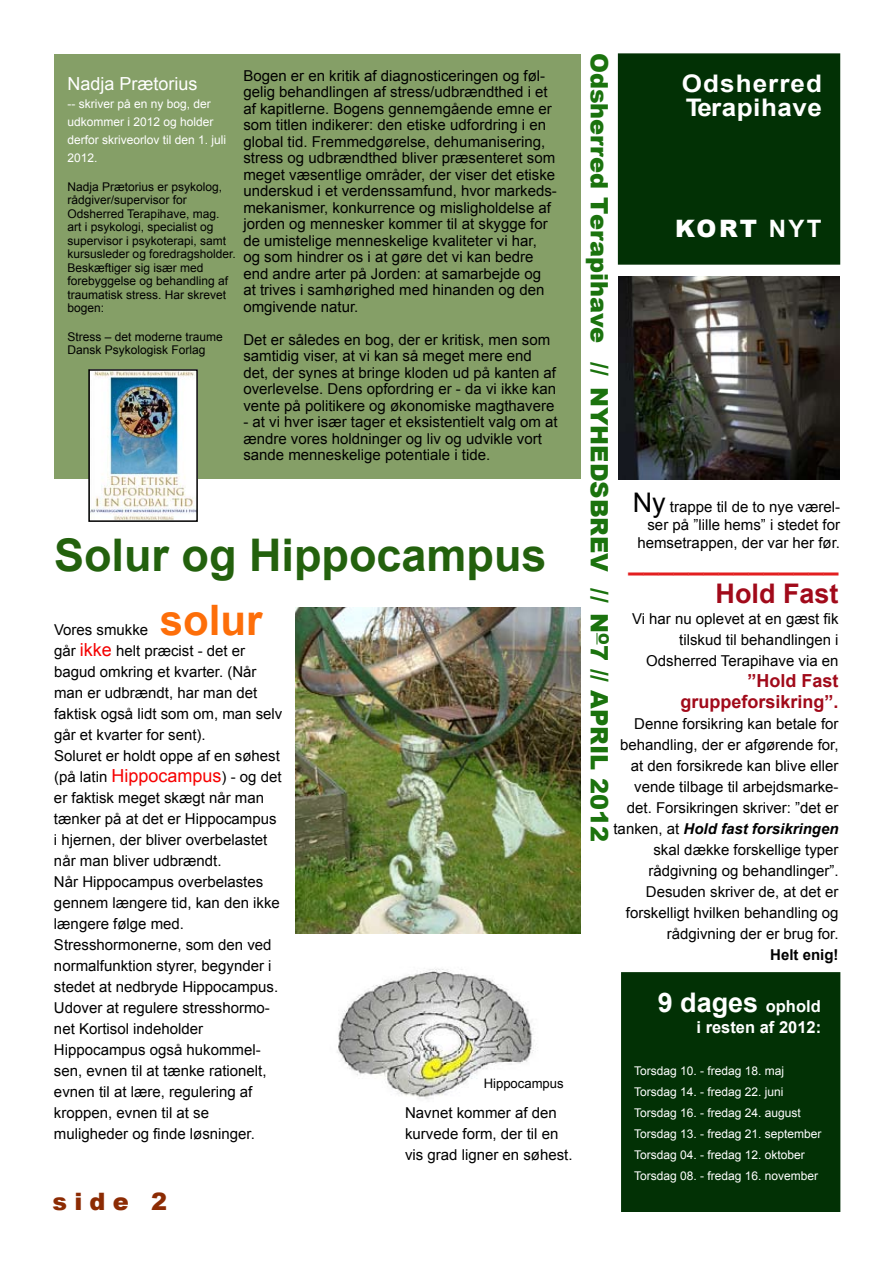
<style>
.page{position:relative;width:893px;height:1263px;background:#fff}
.page>*{position:absolute;margin:0;border:0;box-sizing:border-box;transform-origin:0 0}
.t1{font:700 45px "Arial";color:#23610d}
.t2{font:700 42px "Arial";color:#fd6e09}
.t3{font:700 27px "Arial";color:#e31f20}
.t4{font:700 27px "Arial";color:#fff}
.t5{font:700 27px "Arial";color:#a10a1a}
.t6{font:700 24.3px/23.1px "Arial";letter-spacing:.02em;color:#fff;scale:1.08 1}
.t7{font:900 24px "Arial";color:#1b730e}
.t8{font:900 24px "Arial";color:#fff}
.t9{font:900 24px "Arial";color:#8c2b03}
.t10{font:700 18px/21px "Arial";color:#a10a1a;text-align:right}
.t11{font:18px "Arial";color:#fff}
.t12{font:700 16.5px "Arial";color:#fff}
.t13{font:15px/21px "Arial";color:#000}
.t14{font:700 15px "Arial";color:#000}
.t15{font:13.05px "Arial";color:#000}
.t16{font:12px/13.5px "Arial";color:#000}
.t17{font:12px/21px "Arial";color:#fff}
.s1{font-size:18px;color:#f40000}
.s2{font-size:18px;color:#f60000}
.s3{font-weight:700}
.s4{font-size:27px}
.s5{font-weight:700;font-style:italic}
.s6{font-size:16.5px}
</style>
<div class="page">
<div style="left:624px;top:975px;width:213px;height:234px;background:#023105"></div>
<div style="left:621px;top:972px;width:219px;height:240px;border:7px solid #023105"></div>
<img style="left:619px;top:277px;width:220px;height:202px">
<img style="left:337px;top:969px;width:198px;height:130px">
<img style="left:295px;top:608px;width:285px;height:325px">
<div style="left:618px;top:53px;width:222px;height:212px;background:#023105"></div>
<div style="left:54px;top:54px;width:526px;height:424px;background:#859f67"></div>
<img style="left:91px;top:372px;width:104px;height:147px">
<div style="left:88px;top:369px;width:110px;height:153px;border:2px solid #000"></div>
<p class="t13" style="left:243px;top:67px;width:315px;line-height:16.5px">Bogen er en kritik af diagnosticeringen og føl&shy;gelig behandlingen af stress/udbrændthed i et af kapitlerne. Bogens gennemgående emne er som titlen indikerer: den etiske udfordring i en global tid. Fremmedgørelse, dehumanisering, stress og udbrændthed bliver præsenteret som meget væsentlige områder, der viser det etiske underskud i et verdenssamfund, hvor markeds&shy;mekanismer, konkurrence og misligholdelse af jorden og mennesker kommer til at skygge for de umistelige menneskelige kvaliteter vi har, og som hindrer os i at gøre det vi kan bedre end andre arter på Jorden: at samarbejde og at trives i samhørighed med hinanden og den omgivende natur.</p>
<p class="t13" style="left:243px;top:331px;width:314px;line-height:16.5px">Det er således en bog, der er kritisk, men som samtidig viser, at vi kan så meget mere end det, der synes at bringe kloden ud på kanten af overlevelse. Dens opfordring er - da vi ikke kan vente på politikere og økonomiske magthavere</p>
<p class="t13" style="left:243px;top:414px;width:316px;line-height:16.5px">- at vi hver især tager et eksistentielt valg om at ændre vores holdninger og liv og udvikle vort sande menneskelige potentiale i tide.</p>
<p class="t11" style="left:68px;top:72px;width:132px">Nadja Prætorius</p>
<p class="t17" style="left:68px;top:95px;width:160px;line-height:18px">-- skriver på en ny bog, der udkommer i 2012 og holder derfor skriveorlov til den 1. juli<br>2012.</p>
<p class="t16" style="left:68px;top:180px;width:170px">Nadja Prætorius er psykolog, rådgiver/supervisor for<br>Odsherred Terapihave, mag. art i psykologi, specialist og supervisor i psykoterapi, samt kursusleder og foredragsholder.<br>Beskæftiger sig især med forebyggelse og behandling af traumatisk stress. Har skrevet bogen:</p>
<p class="t16" style="left:68px;top:330px;width:157px">Stress – det moderne traume<br>Dansk Psykologisk Forlag</p>
<h1 class="t1" style="left:54px;top:525px;width:494px">Solur og Hippocampus</h1>
<h2 class="t2" style="left:160px;top:592px;width:104px">solur</h2>
<p class="t13" style="left:54px;top:640px;width:230px">går <span class="s1">ikke</span> helt præcist - det er bagud omkring et kvarter. (Når man er udbrændt, har man det faktisk også lidt som om, man selv går et kvarter for sent).<br>Soluret er holdt oppe af en søhest (på latin <span class="s2">Hippocampus</span>) - og det er faktisk meget skægt når man tænker på at det er Hippocampus i hjernen, der bliver overbelastet når man bliver udbrændt.<br>Når Hippocampus overbelastes gennem længere tid, kan den ikke længere følge med.<br>Stresshormonerne, som den ved normalfunktion styrer, begynder i stedet at nedbryde Hippocampus.<br>Udover at regulere stresshormo&shy;net Kortisol indeholder<br>Hippocampus også hukommel&shy;sen, evnen til at tænke rationelt, evnen til at lære, regulering af kroppen, evnen til at se muligheder og finde løsninger.</p>
<p class="t13" style="left:54px;top:619px;width:96px">Vores smukke</p>
<h3 class="t9" style="left:52px;top:1184px;width:116px">side 2</h3>
<p class="t15" style="left:484px;top:1075px;width:82px">Hippocampus</p>
<p class="t13" style="left:405px;top:1102px;width:169px">Navnet kommer af den kurvede form, der til en vis grad ligner en søhest.</p>
<h3 class="t7" style="left:617px;top:53px;width:791px;rotate:90deg">Odsherred Terapihave // NYHEDSBREV // N<sup>O</sup>7 // APRIL 2012</h3>
<h3 class="t6" style="left:682px;top:73px;width:131px">Odsherred<br>Terapihave</h3>
<h3 class="t8" style="left:675px;top:210px;width:148px">KORT <span class="s3">NYT</span></h3>
<p class="t13" style="left:633px;top:498px;width:209px;line-height:18px;text-align:right"><span class="s4">Ny</span> trappe til de to nye værel&shy;ser på ”lille hems” i stedet for hemsetrappen, der var her før.</p>
<h3 class="t3" style="left:628px;top:543px;width:212px">______________</h3>
<h3 class="t5" style="left:715px;top:575px;width:125px">Hold Fast</h3>
<p class="t13" style="left:632px;top:608px;width:208px;text-align:right">Vi har nu oplevet at en gæst fik tilskud til behandlingen i<br>Odsherred Terapihave via en</p>
<p class="t10" style="left:680px;top:670px;width:160px">”Hold Fast gruppeforsikring”.</p>
<p class="t13" style="left:613px;top:713px;width:227px;text-align:right">Denne forsikring kan betale for behandling, der er afgørende for, at den forsikrede kan blive eller vende tilbage til arbejdsmarke&shy;det. Forsikringen skriver: ”det er tanken, at <span class="s5">Hold fast forsikringen </span>skal dække forskellige typer rådgivning og behandlinger”.<br>Desuden skriver de, at det er forskelligt hvilken behandling og rådgivning der er brug for.</p>
<p class="t14" style="left:770px;top:944px;width:70px">Helt enig!</p>
<h3 class="t4" style="left:658px;top:984px;width:165px">9 dages <span class="s6">ophold</span></h3>
<p class="t12" style="left:696px;top:1016px;width:126px">i resten af 2012:</p>
<p class="t17" style="left:634px;top:1060px;width:189px">Torsdag 10. - fredag 18. maj<br>Torsdag 14. - fredag 22. juni<br>Torsdag 16. - fredag 24. august<br>Torsdag 13. - fredag 21. september<br>Torsdag 04. - fredag 12. oktober<br>Torsdag 08. - fredag 16. november</p>
</div>
